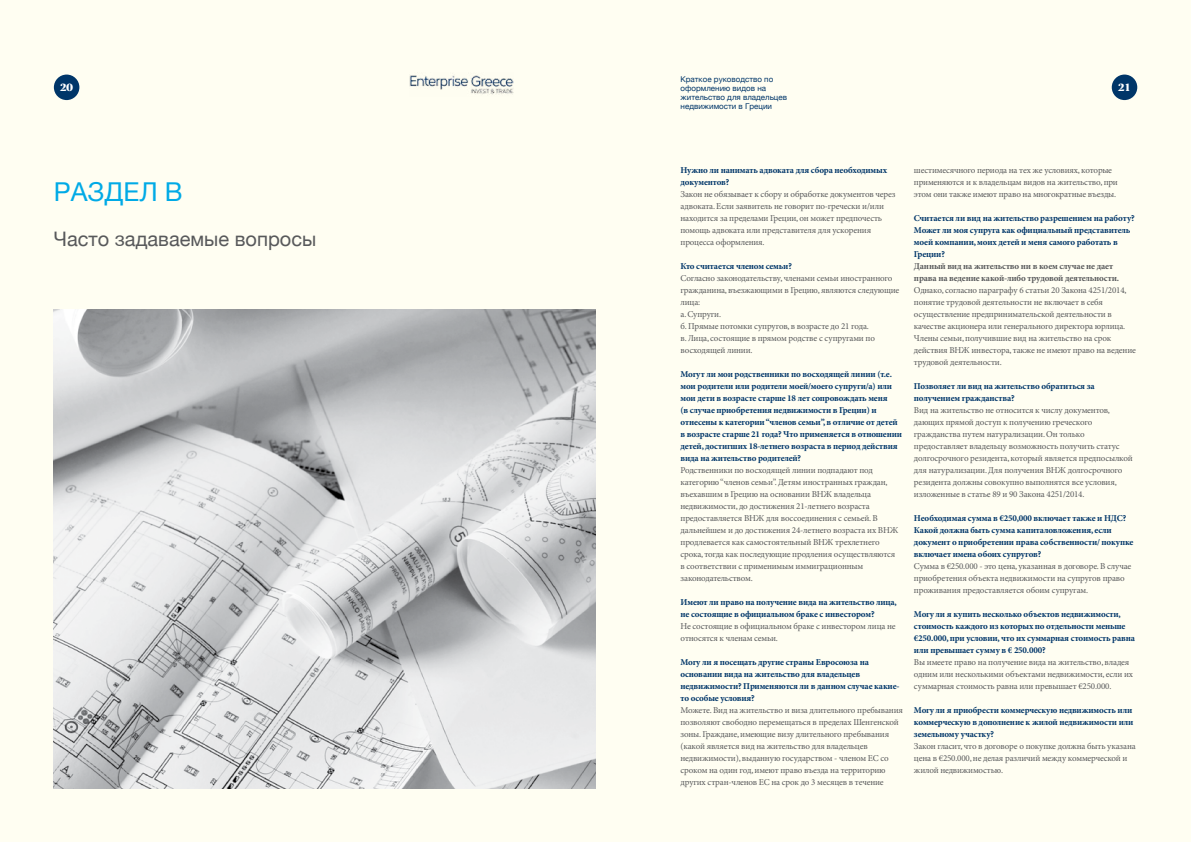
<style>
.page{position:relative;width:1191px;height:842px;background:#fffef2}
.page>*{position:absolute;margin:0;border:0;box-sizing:border-box;transform-origin:0 0}
.t1{font:26px "Helvetica Neue";color:#00aae6}
.t2{font:20px "Helvetica Neue";color:#58595b}
.t3{font:900 11px "PF Regal Text Pro";color:#fff}
.t4{font:9px/12px "Minion Pro";letter-spacing:-.02em;color:#58595b}
.t5{font:700 9px/12px "Minion Pro";letter-spacing:-.02em;color:#003669}
.t6{font:700 9px/12px "Minion Pro";letter-spacing:-.02em;color:#58595b}
.t7{font:8px/9px "Helvetica Neue";color:#003669}
</style>
<div class="page">
<div style="left:54px;top:75px;width:25px;height:25px;background:#003669;border-radius:50%"></div>
<div style="left:1111px;top:75px;width:26px;height:25px;background:#003669;border-radius:50%"></div>
<img style="left:54px;top:309px;width:541px;height:479px">
<p class="t7" style="left:680px;top:75px;width:108px">Краткое руководство по оформлению видов на жительство для владельцев недвижимости в Греции</p>
<p class="t3" style="left:60px;top:82px;width:15px">20</p>
<p class="t3" style="left:1117px;top:82px;width:15px">21</p>
<h1 class="t1" style="left:54px;top:172px;width:130px">РАЗДЕЛ В</h1>
<h2 class="t2" style="left:54px;top:225px;width:264px">Часто задаваемые вопросы</h2>
<p class="t5" style="left:680px;top:165px;width:208px">Нужно ли нанимать адвоката для сбора необходимых документов?</p>
<p class="t4" style="left:680px;top:189px;width:216px">Закон не обязывает к сбору и обработке документов через адвоката. Если заявитель не говорит по-гречески и/или находится за пределами Греции, он может предпочесть помощь адвоката или представителя для ускорения процесса оформления.</p>
<p class="t5" style="left:680px;top:261px;width:113px">Кто считается членом семьи?</p>
<p class="t4" style="left:680px;top:273px;width:220px">Согласно законодательству, членами семьи иностранного гражданина, въезжающими в Грецию, являются следующие лица:<br>а. Супруги.<br>б. Прямые потомки супругов, в возрасте до 21 года.<br>в. Лица, состоящие в прямом родстве с супругами по восходящей линии.</p>
<p class="t5" style="left:680px;top:369px;width:223px">Могут ли мои родственники по восходящей линии (т.е. мои родители или родители моей/моего супруги/а) или мои дети в возрасте старше 18 лет сопровождать меня<br>(в случае приобретения недвижимости в Греции) и отнесены к категории “членов семьи”, в отличие от детей в возрасте старше 21 года? Что применяется в отношении детей, достигших 18-летнего возраста в период действия вида на жительство родителей?</p>
<p class="t4" style="left:680px;top:465px;width:219px">Родственники по восходящей линии подпадают под категорию “членов семьи”. Детям иностранных граждан, въехавшим в Грецию на основании ВНЖ владельца недвижимости, до достижения 21-летнего возраста предоставляется ВНЖ для воссоединения с семьей. В дальнейшем и до достижения 24-летнего возраста их ВНЖ продлевается как самостоятельный ВНЖ трехлетнего срока, тогда как последующие продления осуществляются в соответствии с применимым иммиграционным законодательством.</p>
<p class="t5" style="left:680px;top:596px;width:218px">Имеют ли право на получение вида на жительство лица, не состоящие в официальном браке с инвестором?</p>
<p class="t4" style="left:680px;top:620px;width:217px">Не состоящие в официальном браке с инвестором лица не относятся к членам семьи.</p>
<p class="t5" style="left:680px;top:656px;width:220px">Могу ли я посещать другие страны Евросоюза на основании вида на жительство для владельцев недвижимости? Применяются ли в данном случае какие&shy;то особые условия?</p>
<p class="t4" style="left:680px;top:704px;width:224px">Можете. Вид на жительство и виза длительного пребывания позволяют свободно перемещаться в пределах Шенгенской зоны. Граждане, имеющие визу длительного пребывания (какой является вид на жительство для владельцев недвижимости), выданную государством - членом ЕС со сроком на один год, имеют право въезда на территорию других стран-членов ЕС на срок до 3 месяцев в течение</p>
<p class="t4" style="left:914px;top:164px;width:205px">шестимесячного периода на тех же условиях, которые применяются и к владельцам видов на жительство, при этом они также имеют право на многократные въезды.</p>
<p class="t5" style="left:914px;top:212px;width:222px">Считается ли вид на жительство разрешением на работу?<br>Может ли моя супруга как официальный представитель моей компании, моих детей и меня самого работать в Греции?</p>
<p class="t6" style="left:914px;top:260px;width:207px">Данный вид на жительство ни в коем случае не дает права на ведение какой-либо трудовой деятельности.</p>
<p class="t4" style="left:914px;top:284px;width:223px">Однако, согласно параграфу 6 статьи 20 Закона 4251/2014, понятие трудовой деятельности не включает в себя осуществление предпринимательской деятельности в качестве акционера или генерального директора юрлица.<br>Члены семьи, получившие вид на жительство на срок действия ВНЖ инвестора, также не имеют право на ведение трудовой деятельности.</p>
<p class="t5" style="left:914px;top:380px;width:182px">Позволяет ли вид на жительство обратиться за получением гражданства?</p>
<p class="t4" style="left:914px;top:404px;width:220px">Вид на жительство не относится к числу документов, дающих прямой доступ к получению греческого гражданства путем натурализации. Он только предоставляет владельцу возможность получить статус долгосрочного резидента, который является предпосылкой для натурализации. Для получения ВНЖ долгосрочного резидента должны совокупно выполнятся все условия, изложенные в статье 89 и 90 Закона 4251/2014.</p>
<p class="t5" style="left:914px;top:512px;width:221px">Необходимая сумма в €250,000 включает также и НДС?<br>Какой должна быть сумма капиталовложения, если документ о приобретении права собственности/ покупке включает имена обоих супругов?</p>
<p class="t4" style="left:914px;top:560px;width:219px">Сумма в €250.000 - это цена, указанная в договоре. В случае приобретения объекта недвижимости на супругов право проживания предоставляется обоим супругам.</p>
<p class="t5" style="left:914px;top:608px;width:222px">Могу ли я купить несколько объектов недвижимости, стоимость каждого из которых по отдельности меньше €250.000, при условии, что их суммарная стоимость равна или превышает сумму в € 250.000?</p>
<p class="t4" style="left:914px;top:656px;width:221px">Вы имеете право на получение вида на жительство, владея одним или несколькими объектами недвижимости, если их суммарная стоимость равна или превышает €250.000.</p>
<p class="t5" style="left:914px;top:704px;width:221px">Могу ли я приобрести коммерческую недвижимость или коммерческую в дополнение к жилой недвижимости или земельному участку?</p>
<p class="t4" style="left:914px;top:740px;width:223px">Закон гласит, что в договоре о покупке должна быть указана цена в €250.000, не делая различий между коммерческой и жилой недвижимостью.</p>
</div>
